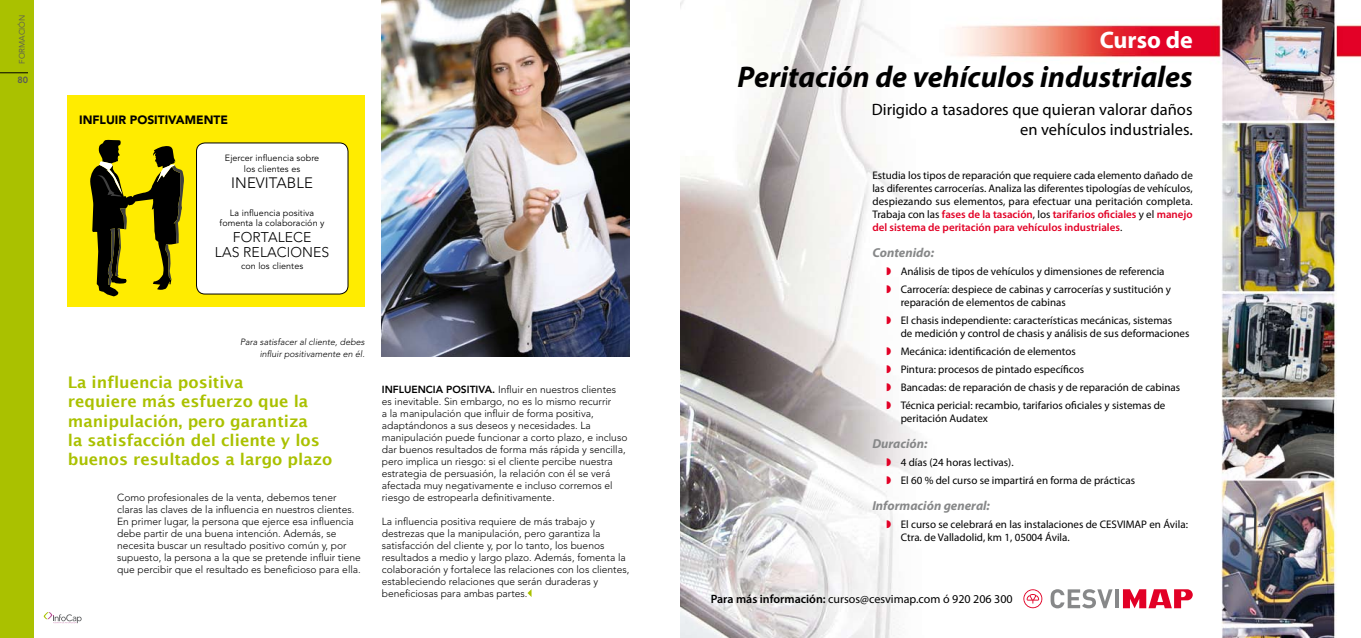
<style>
.page{position:relative;width:1361px;height:638px;background:#fff}
.page>*{position:absolute;margin:0;border:0;box-sizing:border-box;transform-origin:0 0}
.t1{font:italic 700 30px "Myriad Pro";color:#000}
.t2{font:700 24px "Myriad Pro";color:#fff}
.t3{font:16.5px/19.8px "Myriad Pro";color:#000;text-align:right}
.t4{font:600 16px/19.2px "Lucida Sans";color:#aac100}
.t5{font:300 15px "Avenir";color:#000}
.t6{font:300 14px "Avenir";color:#000}
.t7{font:italic 700 13px "Myriad Pro";color:#878889}
.t8{font:12px "Myriad Pro";color:#000}
.t9{font:900 12px "Avenir";color:#000}
.t10{font:11px/18px "Myriad Pro";color:#000}
.t11{font:300 10.2px/12px "Avenir";color:#000}
.t12{font:9px/10.8px "Avenir";letter-spacing:.005em;color:#000;text-align:center}
.t13{font:italic 300 9px/12px "Avenir";color:#000;text-align:right}
.t14{font:800 9px "Avenir";color:#58585a}
.t15{font:8px "Avenir";color:#58585a}
.s1{font-weight:800}
.s2{font-weight:600;color:#e20026}
.s3{color:#e20026}
.s4{font-weight:600}
</style>
<div class="page">
<div style="left:0;top:0;width:34px;height:638px;background:#aac100"></div>
<svg style="left:0;top:73px;width:28px;height:1px"></svg>
<svg style="left:44px;top:612px;width:38px;height:12px"></svg>
<div style="left:68px;top:95px;width:297px;height:212px;background:#ffec00"></div>
<div style="left:196px;top:143px;width:152px;height:151px;background:#fff;border-radius:9px"></div>
<div style="left:196px;top:143px;width:152px;height:151px;border:1px solid #000;border-radius:9px"></div>
<svg style="left:90px;top:140px;width:94px;height:156px"></svg>
<img style="left:382px;top:0;width:247px;height:357px">
<svg style="left:527px;top:589px;width:4px;height:8px"></svg>
<img style="left:680px;top:0;width:681px;height:638px">
<svg style="left:1023px;top:589px;width:19px;height:19px"></svg>
<svg style="left:1050px;top:589px;width:62px;height:19px"></svg>
<hr style="left:1115px;top:589px;width:3px;height:19px;background:#878889">
<svg style="left:1123px;top:589px;width:69px;height:19px"></svg>
<p class="t15" style="left:18px;top:64px;width:51px;rotate:-90deg">formación</p>
<p class="t14" style="left:17px;top:74px;width:12px">80</p>
<p class="t9" style="left:79px;top:112px;width:150px">INFLUIR POSITIVAMENTE</p>
<p class="t12" style="left:225px;top:153px;width:96px">Ejercer influencia sobre los clientes es</p>
<h3 class="t5" style="left:231px;top:174px;width:9px">inevita</h3>
<h3 class="t5" style="left:287px;top:174px;width:18px">ble</h3>
<p class="t12" style="left:220px;top:207px;width:106px">La influencia positiva fomenta la colaboración y</p>
<h3 class="t6" style="left:233px;top:229px;width:18px">fortalece</h3>
<h3 class="t6" style="left:215px;top:244px;width:9px">las</h3>
<h3 class="t6" style="left:243px;top:244px;width:18px">Relaciones</h3>
<p class="t12" style="left:241px;top:261px;width:64px">con los clientes</p>
<p class="t13" style="left:240px;top:336px;width:126px">Para satisfacer al cliente, debes influir positivamente en él.</p>
<h3 class="t4" style="left:68px;top:373px;width:266px">La influencia positiva<br>requiere más esfuerzo que la manipulación, pero garantiza<br>la satisfacción del cliente y los buenos resultados a largo plazo</h3>
<p class="t11" style="left:117px;top:491px;width:245px">Como profesionales de la venta, debemos tener claras las claves de la influencia en nuestros clientes.<br>En primer lugar, la persona que ejerce esa influencia debe partir de una buena intención. Además, se necesita buscar un resultado positivo común y, por supuesto, la persona a la que se pretende influir tiene que percibir que el resultado es beneficioso para ella.</p>
<p class="t11" style="left:382px;top:383px;width:247px"><span class="s1">INFLUENCIA POSITIVA.</span> Influir en nuestros clientes es inevitable. Sin embargo, no es lo mismo recurrir<br>a la manipulación que influir de forma positiva, adaptándonos a sus deseos y necesidades. La manipulación puede funcionar a corto plazo, e incluso dar buenos resultados de forma más rápida y sencilla, pero implica un riesgo: si el cliente percibe nuestra estrategia de persuasión, la relación con él se verá afectada muy negativamente e incluso corremos el riesgo de estropearla definitivamente.</p>
<p class="t11" style="left:382px;top:515px;width:249px">La influencia positiva requiere de más trabajo y destrezas que la manipulación, pero garantiza la satisfacción del cliente y, por lo tanto, los buenos resultados a medio y largo plazo. Además, fomenta la colaboración y fortalece las relaciones con los clientes, estableciendo relaciones que serán duraderas y beneficiosas para ambas partes.</p>
<h2 class="t2" style="left:1099px;top:25px;width:94px">Curso de</h2>
<h1 class="t1" style="left:737px;top:57px;width:457px">Peritación de vehículos industriales</h1>
<h3 class="t3" style="left:872px;top:99px;width:322px">Dirigido a tasadores que quieran valorar daños en vehículos industriales.</h3>
<p class="t10" style="left:872px;top:168px;width:322px;line-height:13px;text-align:justify">Estudia los tipos de reparación que requiere cada elemento dañado de las diferentes carrocerías. Analiza las diferentes tipologías de vehículos, despiezando sus elementos, para efectuar una peritación completa.<br>Trabaja con las <span class="s2">fases de la tasación</span>, los <span class="s2">tarifarios oficiales</span> y el <span class="s2">manejo del sistema de peritación para vehículos industriales</span>.</p>
<p class="t7" style="left:872px;top:244px;width:63px">Contenido:</p>
<p class="t10" style="left:886px;top:262px;width:286px"><span class="s3">◗</span> Análisis de tipos de vehículos y dimensiones de referencia <span class="s3">◗</span> Carrocería: despiece de cabinas y carrocerías y sustitución y</p>
<p class="t10" style="left:886px;top:293px;width:287px;text-indent:14px">reparación de elementos de cabinas<br><span class="s3">◗</span> El chasis independiente: características mecánicas, sistemas</p>
<p class="t10" style="left:886px;top:324px;width:304px;text-indent:14px">de medición y control de chasis y análisis de sus deformaciones <span class="s3">◗</span> Mecánica: identificación de elementos<br><span class="s3">◗</span> Pintura: procesos de pintado específicos<br><span class="s3">◗</span> Bancadas: de reparación de chasis y de reparación de cabinas<br><span class="s3">◗</span> Técnica pericial: recambio, tarifarios oficiales y sistemas de</p>
<p class="t10" style="left:900px;top:409px;width:89px">peritación Audatex</p>
<p class="t7" style="left:872px;top:435px;width:57px">Duración:</p>
<p class="t10" style="left:886px;top:453px;width:250px"><span class="s3">◗</span> 4 días (24 horas lectivas).<br><span class="s3">◗</span> El 60 % del curso se impartirá en forma de prácticas</p>
<p class="t7" style="left:872px;top:497px;width:119px">Información general:</p>
<p class="t10" style="left:900px;top:517px;width:289px;line-height:13px;text-indent:-14px"><span class="s3">◗</span> El curso se celebrará en las instalaciones de CESVIMAP en Ávila:<br>Ctra. de Valladolid, km 1, 05004 Ávila.</p>
<p class="t8" style="left:711px;top:591px;width:303px"><span class="s4">Para más información:</span> cursos@cesvimap.com ó 920 206 300</p>
</div>
